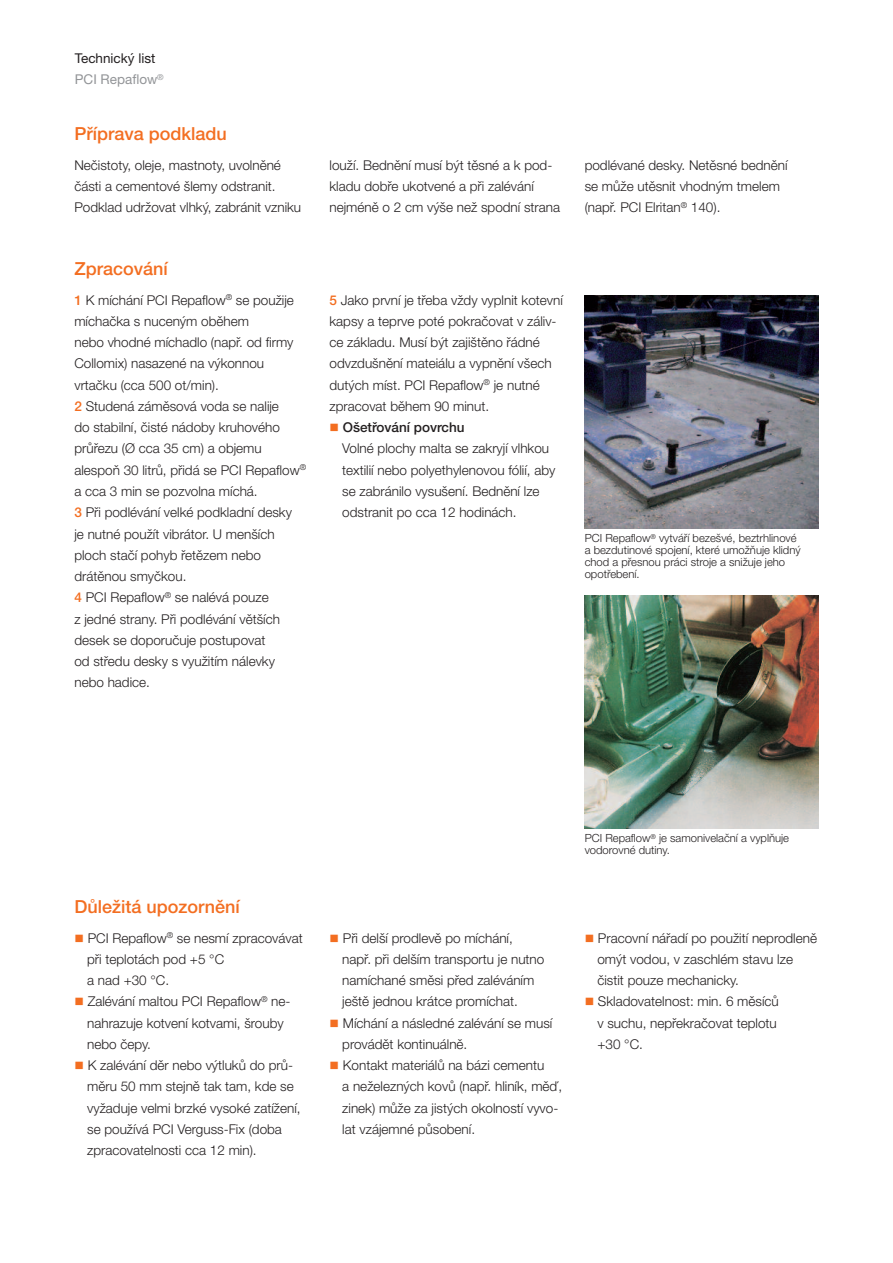
<style>
.page{position:relative;width:893px;height:1263px;background:#fff}
.page>*{position:absolute;margin:0;border:0;box-sizing:border-box;transform-origin:0 0}
.t1{font:500 18px "Helvetica Neue LT Pro";color:#f36e21}
.t2{font:300 13.5px/21.3px "Helvetica Neue LT Pro";color:#231f20}
.t3{font:13.5px/21.3px "Helvetica Neue LT Pro";color:#231f20}
.t4{font:300 11.25px/12px "Helvetica Neue LT Pro";color:#231f20}
.s1{color:#939598}
.s2{font-family:"Courier New";font-weight:400;font-size:10.5px;color:#fff}
.s3{font-weight:500;color:#f36e21}
.s4{color:#f36e21}
.s5{font-weight:500}
</style>
<div class="page">
<img style="left:585px;top:295px;width:233px;height:234px">
<img style="left:585px;top:595px;width:233px;height:234px">
<p class="t3" style="left:75px;top:49px;width:90px">Technický list<br><span class="s1">PCI Repaflow</span><sup>®</sup></p>
<h1 class="t1" style="left:74px;top:128px;width:154px">Příprava podkladu</h1>
<p class="t2" style="left:74px;top:156px;width:228px">Nečistoty, oleje, mastnoty, uvolněné části a cementové šlemy odstranit.<br>Podklad udržovat vlhký, zabránit vzniku</p>
<p class="t2" style="left:330px;top:156px;width:232px">louží. Bednění musí být těsné a k pod&shy;kladu dobře ukotvené a při zalévání nejméně o 2 cm výše než spodní strana</p>
<p class="t2" style="left:585px;top:156px;width:204px">podlévané desky. Netěsné bednění se může utěsnit vhodným tmelem (např. PCI Elritan<sup>®</sup> 140).</p>
<h1 class="t1" style="left:74px;top:262px;width:95px">Zpracování</h1>
<p class="t2" style="left:74px;top:290px;width:233px"><span class="s2">█</span><span class="s3">1</span> K míchání PCI Repaflow<sup>®</sup> se použije míchačka s nuceným oběhem<br>nebo vhodné míchadlo (např. od firmy<br>Collomix) nasazené na výkonnou vrtačku (cca 500 ot/min).<br><span class="s2">█</span><span class="s3">2</span> Studená záměsová voda se nalije<br>do stabilní, čisté nádoby kruhového průřezu (Ø cca 35 cm) a objemu alespoň 30 litrů, přidá se PCI Repaflow<sup>® </sup>a cca 3 min se pozvolna míchá.<br><span class="s2">█</span><span class="s3">3</span> Při podlévání velké podkladní desky<br>je nutné použít vibrátor. U menších ploch stačí pohyb řetězem nebo drátěnou smyčkou.<br><span class="s2">█</span><span class="s3">4</span> PCI Repaflow<sup>®</sup> se nalévá pouze<br>z jedné strany. Při podlévání větších desek se doporučuje postupovat<br>od středu desky s využitím nálevky nebo hadice.</p>
<p class="t2" style="left:330px;top:290px;width:235px"><span class="s2">█</span><span class="s3">5</span> Jako první je třeba vždy vyplnit kotevní kapsy a teprve poté pokračovat v záliv&shy;ce základu. Musí být zajištěno řádné odvzdušnění mateiálu a vypnění všech dutých míst. PCI Repaflow<sup>®</sup> je nutné zpracovat během 90 minut.</p>
<p class="t2" style="left:342px;top:418px;width:215px;text-indent:-13px"><span class="s4">■</span> <span class="s5">Ošetřování povrchu<br></span>Volné plochy malta se zakryjí vlhkou textilií nebo polyethylenovou fólií, aby se zabránilo vysušení. Bednění lze odstranit po cca 12 hodinách.</p>
<p class="t4" style="left:585px;top:533px;width:217px">PCI Repaflow<sup>®</sup> vytváří bezešvé, beztrhlinové a bezdutinové spojení, které umožňuje klidný chod a přesnou práci stroje a snižuje jeho opotřebení.</p>
<h1 class="t1" style="left:74px;top:900px;width:167px">Důležitá upozornění</h1>
<p class="t2" style="left:87px;top:928px;width:217px;text-indent:-13px"><span class="s4">■</span> PCI Repaflow<sup>®</sup> se nesmí zpracovávat při teplotách pod +5 °C<br>a nad +30 °C.</p>
<p class="t2" style="left:87px;top:992px;width:205px;text-indent:-13px"><span class="s4">■</span> Zalévání maltou PCI Repaflow<sup>®</sup> ne&shy;nahrazuje kotvení kotvami, šrouby nebo čepy.</p>
<p class="t2" style="left:87px;top:1056px;width:215px;text-indent:-13px"><span class="s4">■</span> K zalévání děr nebo výtluků do prů&shy;měru 50 mm stejně tak tam, kde se vyžaduje velmi brzké vysoké zatížení, se používá PCI Verguss-Fix (doba zpracovatelnosti cca 12 min).</p>
<p class="t4" style="left:585px;top:833px;width:206px">PCI Repaflow<sup>®</sup> je samonivelační a vyplňuje vodorovné dutiny.</p>
<p class="t2" style="left:342px;top:928px;width:204px;text-indent:-13px"><span class="s4">■</span> Při delší prodlevě po míchání, např. při delším transportu je nutno namíchané směsi před zaléváním ještě jednou krátce promíchat.</p>
<p class="t2" style="left:342px;top:1013px;width:212px;text-indent:-13px"><span class="s4">■</span> Míchání a následné zalévání se musí provádět kontinuálně.</p>
<p class="t2" style="left:342px;top:1056px;width:221px;text-indent:-13px"><span class="s4">■</span> Kontakt materiálů na bázi cementu<br>a neželezných kovů (např. hliník, měď, zinek) může za jistých okolností vyvo&shy;lat vzájemné působení.</p>
<p class="t2" style="left:597px;top:928px;width:221px;text-indent:-13px"><span class="s4">■</span> Pracovní nářadí po použití neprodleně omýt vodou, v zaschlém stavu lze čistit pouze mechanicky.</p>
<p class="t2" style="left:597px;top:992px;width:183px;text-indent:-13px"><span class="s4">■</span> Skladovatelnost: min. 6 měsíců v suchu, nepřekračovat teplotu +30 °C.</p>
</div>
